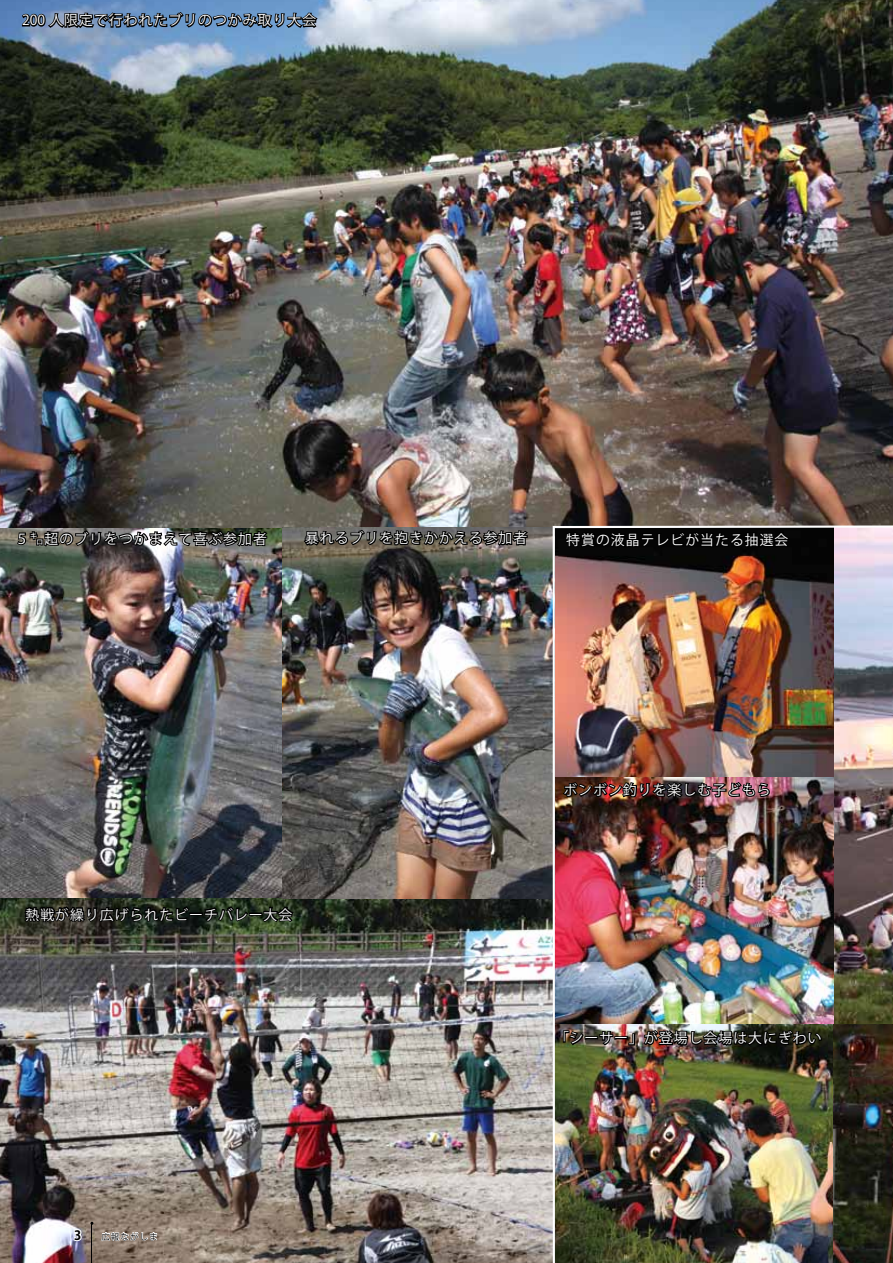
<style>
.page{position:relative;width:893px;height:1263px;background:#fff}
.page>*{position:absolute;margin:0;border:0;box-sizing:border-box;transform-origin:0 0}
.t1{font:13.8px "Koz Go Pro";letter-spacing:.075em;color:#fff}
.t2{font:700 12.75px "Koz Go Pro";color:#000}
.t3{font:8.55px "Koz Go Pro";letter-spacing:.125em;color:#000}
</style>
<div class="page">
<img style="left:0;top:897px;width:553px;height:366px">
<img style="left:0;top:0;width:893px;height:528px">
<img style="left:833px;top:550px;width:60px;height:475px">
<img style="left:555px;top:776px;width:278px;height:249px">
<img style="left:555px;top:1025px;width:338px;height:238px">
<img style="left:555px;top:550px;width:278px;height:226px">
<img style="left:0;top:528px;width:283px;height:369px">
<img style="left:283px;top:527px;width:270px;height:372px">
<img style="left:561px;top:668px;width:210px;height:133px">
<svg style="left:552px;top:517px;width:341px;height:33px;background:#494241"></svg>
<svg style="left:562px;top:1029px;width:74px;height:18px"></svg>
<img style="left:642px;top:980px;width:181px;height:69px">
<img style="left:16px;top:444px;width:252px;height:106px">
<svg style="left:20px;top:0;width:300px;height:31px;background:#4f6e92"></svg>
<svg style="left:21px;top:905px;width:275px;height:20px;background:#1a1f16"></svg>
<svg style="left:301px;top:526px;width:228px;height:24px;background:#484540"></svg>
<svg style="left:72px;top:1228px;width:11px;height:14px"></svg>
<hr style="left:92px;top:1223px;width:1px;height:40px;background:#000">
<svg style="left:100px;top:1226px;width:58px;height:19px"></svg>
<p class="t1" style="left:22px;top:11px;width:295px">200 人限定で行われたブリのつかみ取り大会</p>
<p class="t1" style="left:15px;top:530px;width:253px">５㌔超のブリをつかまえて喜ぶ参加者</p>
<p class="t1" style="left:305px;top:529px;width:224px">暴れるブリを抱きかかえる参加者</p>
<p class="t1" style="left:566px;top:531px;width:224px">特賞の液晶テレビが当たる抽選会</p>
<p class="t1" style="left:26px;top:905px;width:268px">熱戦が繰り広げられたビーチバレー大会</p>
<p class="t2" style="left:74px;top:1227px;width:9px">3</p>
<p class="t3" style="left:101px;top:1231px;width:58px">広報ながしま</p>
<p class="t1" style="left:563px;top:781px;width:209px">ボンボン釣りを楽しむ子どもら</p>
<p class="t1" style="left:555px;top:1029px;width:268px">「シーサー」が登場し会場は大にぎわい</p>
</div>
